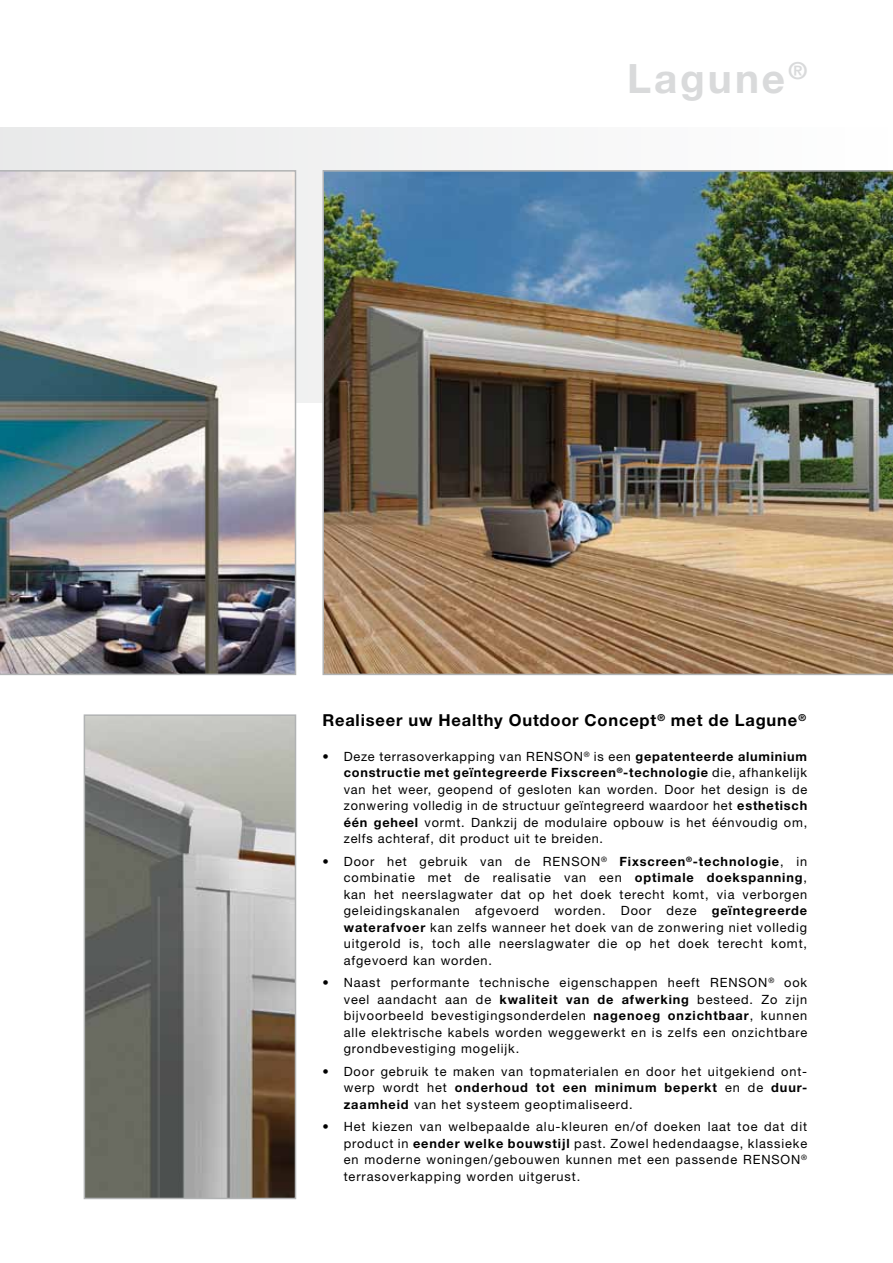
<style>
.page{position:relative;width:893px;height:1263px;background:#fff}
.page>*{position:absolute;margin:0;border:0;box-sizing:border-box;transform-origin:0 0}
.t1{font:700 40.5px "Helvetica Neue LT Std";letter-spacing:.075em;color:#d9dadb}
.t2{font:700 16.5px "Helvetica Neue LT Std";letter-spacing:.05em;color:#000}
.t3{font:12.75px/16.5px "Helvetica Neue LT Std";letter-spacing:.07em;color:#000;text-align:justify}
.s1{font-weight:700}
</style>
<div class="page">
<div style="left:0;top:128px;width:893px;height:274px;background:#f2f2f3"></div>
<img style="left:0;top:170px;width:296px;height:505px">
<img style="left:322px;top:170px;width:571px;height:505px">
<img style="left:87px;top:717px;width:206px;height:479px">
<div style="left:84px;top:714px;width:212px;height:485px;border:2px solid #b1b3b4"></div>
<h1 class="t1" style="left:627px;top:53px;width:182px">Lagune<sup>®</sup></h1>
<p class="t2" style="left:322px;top:710px;width:485px">Realiseer uw Healthy Outdoor Concept<sup>®</sup> met de Lagune<sup>®</sup></p>
<p class="t3" style="left:344px;top:748px;width:465px;text-indent:-21px">• Deze terrasoverkapping van RENSON<sup>®</sup> is een <span class="s1">gepatenteerde aluminium constructie met geïntegreerde Fixscreen</span><sup>®</sup><span class="s1">-technologie</span> die, afhankelijk van het weer, geopend of gesloten kan worden. Door het design is de zonwering volledig in de structuur geïntegreerd waardoor het <span class="s1">esthetisch één geheel</span> vormt. Dankzij de modulaire opbouw is het éénvoudig om, zelfs achteraf, dit product uit te breiden.</p>
<p class="t3" style="left:344px;top:853px;width:465px;text-indent:-21px">• Door het gebruik van de RENSON<sup>®</sup> <span class="s1">Fixscreen</span><sup>®</sup><span class="s1">-technologie</span>, in combinatie met de realisatie van een <span class="s1">optimale doekspanning</span>, kan het neerslagwater dat op het doek terecht komt, via verborgen geleidingskanalen afgevoerd worden. Door deze <span class="s1">geïntegreerde waterafvoer</span> kan zelfs wanneer het doek van de zonwering niet volledig uitgerold is, toch alle neerslagwater die op het doek terecht komt, afgevoerd kan worden.</p>
<p class="t3" style="left:344px;top:974px;width:465px;text-indent:-21px">• Naast performante technische eigenschappen heeft RENSON<sup>®</sup> ook veel aandacht aan de <span class="s1">kwaliteit van de afwerking</span> besteed. Zo zijn bijvoorbeeld bevestigingsonderdelen <span class="s1">nagenoeg onzichtbaar</span>, kunnen alle elektrische kabels worden weggewerkt en is zelfs een onzichtbare grondbevestiging mogelijk.</p>
<p class="t3" style="left:344px;top:1063px;width:465px;text-indent:-21px">• Door gebruik te maken van topmaterialen en door het uitgekiend ont&shy;werp wordt het <span class="s1">onderhoud tot een minimum beperkt</span> en de <span class="s1">duur&shy;zaamheid</span> van het systeem geoptimaliseerd.</p>
<p class="t3" style="left:344px;top:1118px;width:465px;text-indent:-21px">• Het kiezen van welbepaalde alu-kleuren en/of doeken laat toe dat dit product in <span class="s1">eender welke bouwstijl</span> past. Zowel hedendaagse, klassieke en moderne woningen/gebouwen kunnen met een passende RENSON<sup>® </sup>terrasoverkapping worden uitgerust.</p>
</div>
